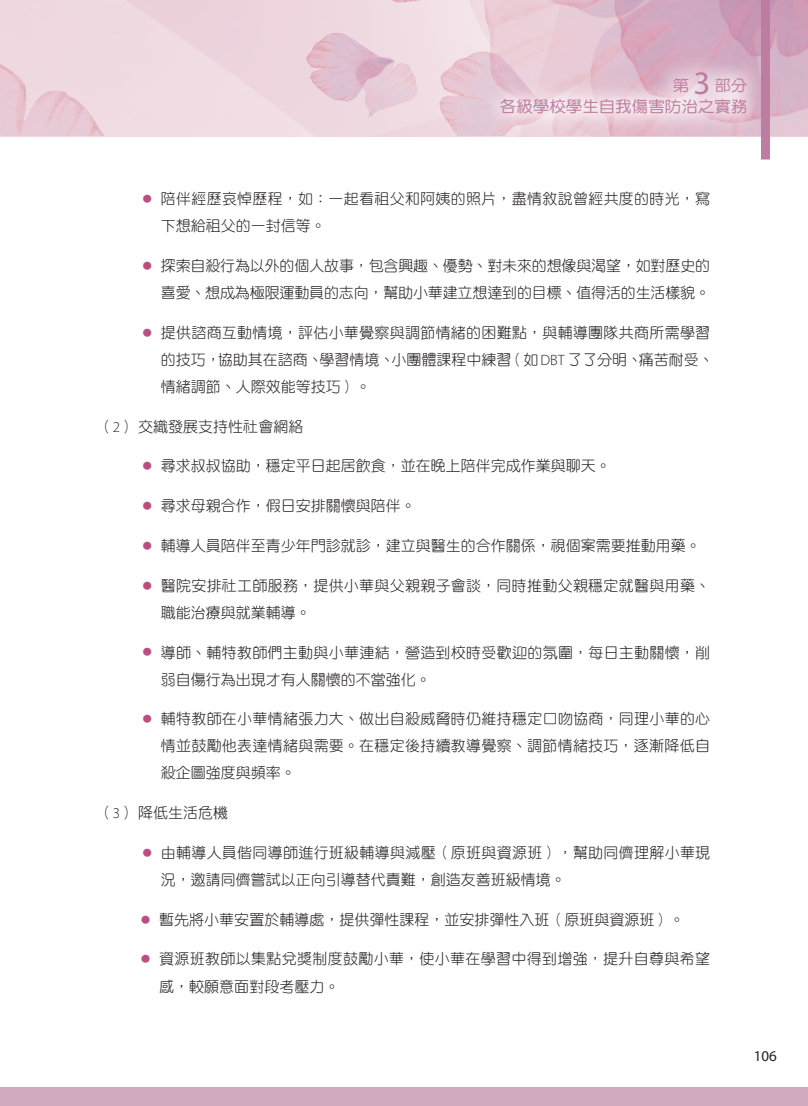
<style>
.page{position:relative;width:808px;height:1106px;background:#fff}
.page>*{position:absolute;margin:0;border:0;box-sizing:border-box;transform-origin:0 0}
.t1{font:15.6px/21.1px "DF Yuan Std W5";color:#bd7da0;text-align:right;scale:1.05 1}
.t2{font:15px/27px "DF Yuan Std W3";color:#231f20;text-align:right}
.t3{font:15px/27px "DF Yuan Std W3";letter-spacing:.02em;color:#231f20}
.t4{font:15px "Myriad Pro";color:#231f20}
.s1{font-family:"Myriad Pro";font-size:33px}
.s2{font-size:9px;color:#be4d7f}
.s3{font-family:"Myriad Pro";font-weight:300}
</style>
<div class="page">
<img style="left:0;top:0;width:808px;height:136px">
<div style="left:0;top:1087px;width:808px;height:19px;background:#d2aac0"></div>
<svg style="left:482px;top:53px;width:279px;height:80px;background:#e6c9d6"></svg>
<div style="left:761px;top:0;width:9px;height:159px;background:#bd7da0"></div>
<p class="t1" style="left:500px;top:74px;width:237px">第<span class="s1">3</span>部分<br>各級學校學生自我傷害防治之實務</p>
<p class="t3" style="left:161px;top:185px;width:551px;text-indent:-18px"><span class="s2">●</span> 陪伴經歷哀悼歷程，如：一起看祖父和阿姨的照片，盡情敘說曾經共度的時光，寫下想給祖父的一封信等。</p>
<p class="t2" style="left:143px;top:252px;width:569px"><span class="s2">●</span> 探索自殺行為以外的個人故事，包含興趣、優勢、對未來的想像與渴望，如對歷史的喜愛、想成為極限運動員的志向，幫助小華建立想達到的目標、值得活的生活樣貌。</p>
<p class="t2" style="left:161px;top:319px;width:555px;text-align:left;text-indent:-18px"><span class="s2">●</span> 提供諮商互動情境，評估小華覺察與調節情緒的困難點，與輔導團隊共商所需學習的技巧，協助其在諮商、學習情境、小團體課程中練習（如<span class="s3">DBT</span>了了分明、痛苦耐受、情緒調節、人際效能等技巧）。</p>
<p class="t2" style="left:98px;top:412px;width:207px">（<span class="s3">2</span>）交織發展支持性社會網絡</p>
<p class="t2" style="left:143px;top:452px;width:469px"><span class="s2">●</span> 尋求叔叔協助，穩定平日起居飲食，並在晚上陪伴完成作業與聊天。</p>
<p class="t2" style="left:143px;top:492px;width:274px"><span class="s2">●</span> 尋求母親合作，假日安排關懷與陪伴。</p>
<p class="t2" style="left:143px;top:532px;width:559px"><span class="s2">●</span> 輔導人員陪伴至青少年門診就診，建立與醫生的合作關係，視個案需要推動用藥。</p>
<p class="t3" style="left:161px;top:571px;width:551px;text-indent:-18px"><span class="s2">●</span> 醫院安排社工師服務，提供小華與父親親子會談，同時推動父親穩定就醫與用藥、職能治療與就業輔導。</p>
<p class="t3" style="left:161px;top:638px;width:551px;text-indent:-18px"><span class="s2">●</span> 導師、輔特教師們主動與小華連結，營造到校時受歡迎的氛圍，每日主動關懷，削弱自傷行為出現才有人關懷的不當強化。</p>
<p class="t2" style="left:161px;top:705px;width:551px;text-align:justify;text-indent:-18px"><span class="s2">●</span> 輔特教師在小華情緒張力大、做出自殺威脅時仍維持穩定口吻協商，同理小華的心情並鼓勵他表達情緒與需要。在穩定後持續教導覺察、調節情緒技巧，逐漸降低自殺企圖強度與頻率。</p>
<p class="t2" style="left:98px;top:799px;width:132px">（<span class="s3">3</span>）降低生活危機</p>
<p class="t3" style="left:161px;top:838px;width:551px;text-indent:-18px"><span class="s2">●</span> 由輔導人員偕同導師進行班級輔導與減壓（原班與資源班），幫助同儕理解小華現況，邀請同儕嘗試以正向引導替代責難，創造友善班級情境。</p>
<p class="t2" style="left:141px;top:905px;width:544px"><span class="s2">●</span> 暫先將小華安置於輔導處，提供彈性課程，並安排彈性入班（原班與資源班）。</p>
<p class="t3" style="left:159px;top:945px;width:552px;text-indent:-18px"><span class="s2">●</span> 資源班教師以集點兌獎制度鼓勵小華，使小華在學習中得到增強，提升自尊與希望感，較願意面對段考壓力。</p>
<p class="t4" style="left:754px;top:1047px;width:25px">106</p>
</div>
